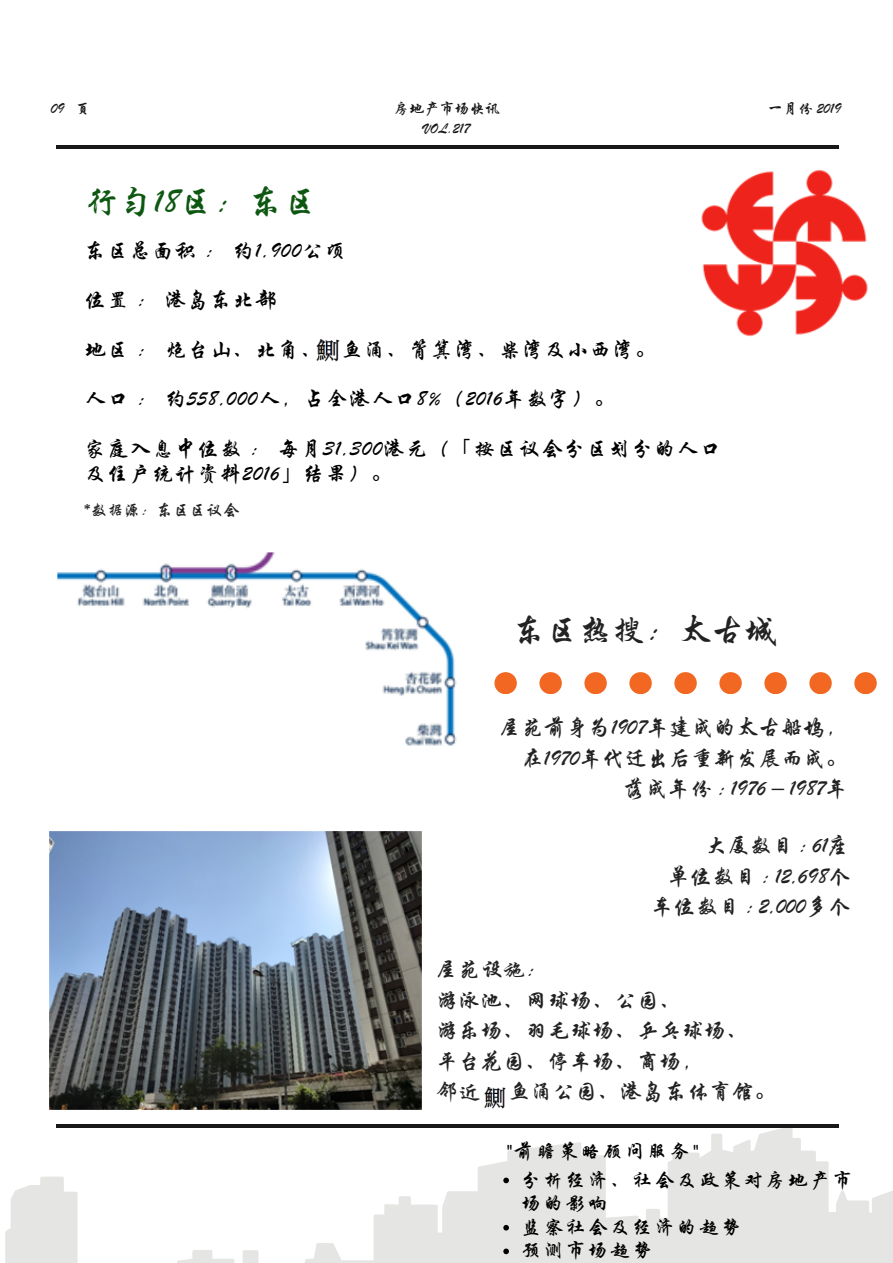
<style>
.page{position:relative;width:893px;height:1263px;background:#fff}
.page>*{position:absolute;margin:0;border:0;box-sizing:border-box;transform-origin:0 0}
.t1{font:34.8px "ST Xingkai";color:#0d5711}
.t2{font:33.15px "ST Xingkai";color:#222}
.t3{font:22.35px/30.5px "ST Xingkai";color:#222;text-align:right}
.t4{font:21.45px/24.8px "ST Xingkai";letter-spacing:.05em;color:#000}
.t5{font:19.8px/23.7px "ST Xingkai";letter-spacing:.12em;color:#000}
.t6{font:16.5px "ST Xingkai";color:#222}
.t7{font:15.15px "ST Xingkai";color:#181818}
.s1{font-family:"Liberation Sans"}
</style>
<div class="page">
<hr style="left:56px;top:145px;width:782px;height:4px;background:#181818">
<svg style="left:56px;top:1126px;width:837px;height:137px"></svg>
<svg style="left:5px;top:1130px;width:885px;height:133px"></svg>
<hr style="left:56px;top:1124px;width:782px;height:3px;background:#181818">
<svg style="left:503px;top:1177px;width:6px;height:6px"></svg>
<svg style="left:503px;top:1225px;width:6px;height:5px"></svg>
<svg style="left:503px;top:1248px;width:6px;height:6px"></svg>
<img style="left:57px;top:552px;width:400px;height:194px">
<div style="left:719px;top:672px;width:23px;height:22px;background:#f26722;border-radius:50%"></div>
<div style="left:764px;top:672px;width:23px;height:22px;background:#f26722;border-radius:50%"></div>
<div style="left:674px;top:672px;width:23px;height:22px;background:#f26722;border-radius:50%"></div>
<div style="left:854px;top:672px;width:23px;height:22px;background:#f26722;border-radius:50%"></div>
<svg style="left:494px;top:672px;width:23px;height:22px"></svg>
<div style="left:539px;top:672px;width:23px;height:22px;background:#f26722;border-radius:50%"></div>
<div style="left:584px;top:672px;width:23px;height:22px;background:#f26722;border-radius:50%"></div>
<div style="left:629px;top:672px;width:23px;height:22px;background:#f26722;border-radius:50%"></div>
<div style="left:809px;top:672px;width:23px;height:22px;background:#f26722;border-radius:50%"></div>
<img style="left:49px;top:831px;width:373px;height:279px">
<img style="left:701px;top:169px;width:167px;height:168px">
<img style="left:316px;top:339px;width:24px;height:23px">
<img style="left:484px;top:1087px;width:22px;height:22px">
<p class="t7" style="left:51px;top:100px;width:41px">09 页</p>
<p class="t7" style="left:394px;top:101px;width:107px">房地产市场快讯</p>
<p class="t7" style="left:768px;top:101px;width:75px">一月份 2019</p>
<p class="t7" style="left:424px;top:120px;width:48px">VOL.217</p>
<h1 class="t1" style="left:84px;top:184px;width:235px">行匀18区：东区</h1>
<p class="t4" style="left:84px;top:239px;width:263px">东区总面积：约1,900公顷</p>
<p class="t4" style="left:84px;top:288px;width:194px">位置：港岛东北部</p>
<p class="t4" style="left:84px;top:338px;width:573px">地区：炮台山、北角、 鱼涌、筲箕湾、柴湾及小西湾。</p>
<p class="t4" style="left:84px;top:387px;width:532px">人口：约558,000人，占全港人口8%（2016年数字）。</p>
<p class="t4" style="left:84px;top:437px;width:638px">家庭入息中位数：每月31,300港元（「按区议会分区划分的人口及住户统计资料2016」结果）。</p>
<p class="t6" style="left:85px;top:501px;width:156px">*数据源：东区区议会</p>
<h2 class="t2" style="left:513px;top:613px;width:266px">东区热搜：太古城</h2>
<p class="t3" style="left:499px;top:713px;width:350px">屋苑前身为1907年建成的太古船坞，在1970年代迁出后重新发展而成。落成年份 : 1976 <span class="s1">–</span> 1987年</p>
<p class="t3" style="left:651px;top:831px;width:200px">大厦数目 : 61座<br>单位数目 : 12,698个车位数目 : 2,000多个</p>
<p class="t3" style="left:436px;top:955px;width:342px;text-align:left">屋苑设施：<br>游泳池、网球场、公园、<br>游乐场、羽毛球场、乒乓球场、平台花园、停车场、商场，<br>邻近 鱼涌公园、港岛东体育馆。</p>
<p class="t5" style="left:521px;top:1138px;width:332px;line-height:28.2px;text-indent:-16px">"前瞻策略顾问服务"<br>分析经济、社会及政策对房地产市</p>
<p class="t5" style="left:521px;top:1192px;width:221px">场的影响<br>监察社会及经济的趋势预测市场趋势</p>
</div>
